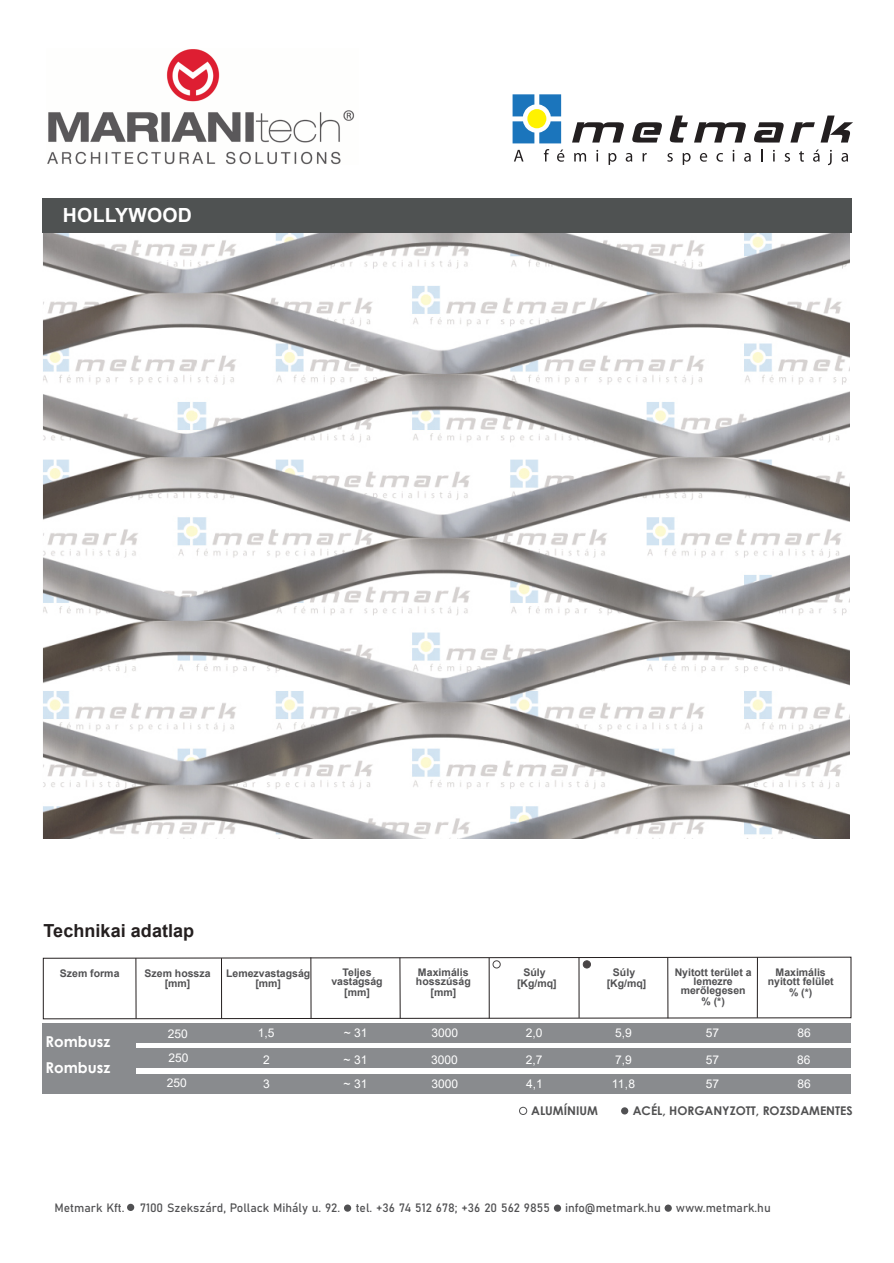
<style>
.page{position:relative;width:894px;height:1263px;background:#fff}
.page>*{position:absolute;margin:0;border:0;box-sizing:border-box;transform-origin:0 0}
.t1{font:700 19.5px "Arial";letter-spacing:.01em;color:#fff}
.t2{font:700 18px "Arial";letter-spacing:.005em;color:#241f1f}
.t3{font:700 15px/26.2px "Century Gothic";color:#fff}
.t4{font:12px "Bahnschrift";color:#515153}
.t5{font:12px/24px "Arial";color:#fff}
.t6{font:700 12px "Century Gothic";color:#515152}
.t7{font:700 10.5px/9px "Arial";color:#515153;text-align:center}
</style>
<div class="page">
<img style="left:42px;top:229px;width:807px;height:609px">
<svg style="left:43px;top:957px;width:808px;height:62px"></svg>
<hr style="left:221px;top:958px;width:1px;height:60px;background:#241f1f">
<hr style="left:310px;top:957px;width:1px;height:61px;background:#241f1f">
<hr style="left:488px;top:958px;width:1px;height:60px;background:#241f1f">
<hr style="left:578px;top:958px;width:1px;height:60px;background:#241f1f">
<hr style="left:667px;top:957px;width:1px;height:61px;background:#241f1f">
<hr style="left:756px;top:957px;width:1px;height:61px;background:#241f1f">
<hr style="left:136px;top:958px;width:1px;height:60px;background:#241f1f">
<hr style="left:399px;top:958px;width:1px;height:60px;background:#241f1f">
<div style="left:43px;top:198px;width:808px;height:35px;background:#4f5252"></div>
<div style="left:43px;top:1023px;width:807px;height:19px;background:#898b8e"></div>
<div style="left:43px;top:1048px;width:807px;height:20px;background:#898b8e"></div>
<div style="left:43px;top:1074px;width:807px;height:19px;background:#898b8e"></div>
<div style="left:42px;top:1023px;width:93px;height:70px;background:#898b8e"></div>
<div style="left:492px;top:961px;width:8px;height:7px;border:1px solid #484445;border-radius:50%"></div>
<div style="left:583px;top:961px;width:7px;height:7px;background:#484445;border-radius:50%"></div>
<div style="left:583px;top:961px;width:7px;height:7px;border:1px solid #484445;border-radius:50%"></div>
<div style="left:519px;top:1107px;width:7px;height:8px;border:1px solid #515153;border-radius:50%"></div>
<svg style="left:620px;top:1107px;width:8px;height:7px"></svg>
<svg style="left:553px;top:1204px;width:8px;height:8px"></svg>
<div style="left:664px;top:1204px;width:7px;height:8px;background:#515153;border-radius:50%"></div>
<div style="left:127px;top:1204px;width:7px;height:7px;background:#515153;border-radius:50%"></div>
<div style="left:344px;top:1204px;width:7px;height:8px;background:#515153;border-radius:50%"></div>
<img style="left:47px;top:49px;width:308px;height:116px">
<svg style="left:572px;top:122px;width:51px;height:21px"></svg>
<svg style="left:632px;top:122px;width:29px;height:21px"></svg>
<svg style="left:669px;top:116px;width:18px;height:27px"></svg>
<svg style="left:694px;top:122px;width:51px;height:21px"></svg>
<svg style="left:754px;top:122px;width:29px;height:21px"></svg>
<svg style="left:790px;top:122px;width:24px;height:21px"></svg>
<svg style="left:820px;top:116px;width:32px;height:27px"></svg>
<svg style="left:512px;top:94px;width:49px;height:49px"></svg>
<svg style="left:514px;top:150px;width:9px;height:12px"></svg>
<svg style="left:543px;top:149px;width:6px;height:13px"></svg>
<svg style="left:557px;top:150px;width:7px;height:12px"></svg>
<svg style="left:574px;top:153px;width:12px;height:9px"></svg>
<svg style="left:596px;top:150px;width:2px;height:12px"></svg>
<svg style="left:608px;top:153px;width:8px;height:12px"></svg>
<svg style="left:625px;top:153px;width:7px;height:9px"></svg>
<svg style="left:642px;top:153px;width:4px;height:9px"></svg>
<svg style="left:667px;top:153px;width:5px;height:9px"></svg>
<svg style="left:682px;top:153px;width:8px;height:12px"></svg>
<svg style="left:699px;top:153px;width:8px;height:9px"></svg>
<svg style="left:716px;top:153px;width:6px;height:9px"></svg>
<svg style="left:732px;top:150px;width:2px;height:12px"></svg>
<svg style="left:744px;top:153px;width:6px;height:9px"></svg>
<svg style="left:761px;top:149px;width:1px;height:13px"></svg>
<svg style="left:784px;top:153px;width:5px;height:9px"></svg>
<svg style="left:799px;top:151px;width:4px;height:11px"></svg>
<svg style="left:813px;top:150px;width:6px;height:12px"></svg>
<svg style="left:828px;top:150px;width:3px;height:15px"></svg>
<svg style="left:841px;top:153px;width:6px;height:9px"></svg>
<h1 class="t1" style="left:63px;top:208px;width:130px">HOLLYWOOD</h1>
<h2 class="t2" style="left:44px;top:923px;width:152px">Technikai adatlap</h2>
<p class="t7" style="left:60px;top:969px;width:61px">Szem forma</p>
<p class="t7" style="left:144px;top:968px;width:67px;line-height:10.8px">Szem hossza [mm]</p>
<p class="t7" style="left:226px;top:968px;width:86px;line-height:10.8px">Lemezvastagság [mm]</p>
<p class="t7" style="left:331px;top:969px;width:53px">Teljes vastagság</p>
<p class="t7" style="left:344px;top:989px;width:27px">[mm]</p>
<p class="t7" style="left:416px;top:968px;width:56px;text-align:left">Maximális hosszúság</p>
<p class="t7" style="left:430px;top:988px;width:27px">[mm]</p>
<p class="t7" style="left:517px;top:968px;width:41px;line-height:10.8px">Súly [Kg/mq]</p>
<p class="t7" style="left:606px;top:968px;width:41px;line-height:10.8px">Súly [Kg/mq]</p>
<p class="t7" style="left:674px;top:968px;width:79px">Nyitott terület a lemezre merőlegesen</p>
<p class="t7" style="left:701px;top:997px;width:25px">% (*)</p>
<p class="t7" style="left:767px;top:968px;width:67px">Maximális nyitott felület</p>
<p class="t7" style="left:788px;top:988px;width:25px">% (*)</p>
<h3 class="t3" style="left:45px;top:1029px;width:66px">Rombusz<br>Rombusz</h3>
<p class="t5" style="left:167px;top:1022px;width:23px;line-height:24.8px;text-align:justify">250<br>250<br>250</p>
<p class="t5" style="left:258px;top:1022px;width:18px">1,5</p>
<p class="t5" style="left:263px;top:1049px;width:8px">2<br>3</p>
<p class="t5" style="left:344px;top:1022px;width:25px">~ 31</p>
<p class="t5" style="left:343px;top:1049px;width:25px">~ 31 ~ 31</p>
<p class="t5" style="left:431px;top:1022px;width:28px">3000</p>
<p class="t5" style="left:431px;top:1049px;width:28px">3000<br>3000</p>
<p class="t5" style="left:525px;top:1022px;width:18px">2,0</p>
<p class="t5" style="left:525px;top:1049px;width:18px">2,7<br>4,1</p>
<p class="t5" style="left:615px;top:1022px;width:18px">5,9</p>
<p class="t5" style="left:611px;top:1049px;width:25px">7,9<br>11,8</p>
<p class="t5" style="left:705px;top:1022px;width:15px">57</p>
<p class="t5" style="left:705px;top:1049px;width:15px">57<br>57</p>
<p class="t5" style="left:797px;top:1022px;width:15px">86</p>
<p class="t5" style="left:796px;top:1049px;width:15px">86<br>86</p>
<p class="t6" style="left:531px;top:1106px;width:68px">ALUMÍNIUM</p>
<p class="t6" style="left:632px;top:1106px;width:221px">ACÉL, HORGANYZOTT, ROZSDAMENTES</p>
<p class="t4" style="left:54px;top:1202px;width:71px">Metmark Kft.</p>
<p class="t4" style="left:140px;top:1202px;width:201px">7100 Szekszárd, Pollack Mihály u. 92.</p>
<p class="t4" style="left:355px;top:1202px;width:416px">tel. +36 74 512 678; +36 20 562 9855 info@metmark.hu www.metmark.hu</p>
</div>
